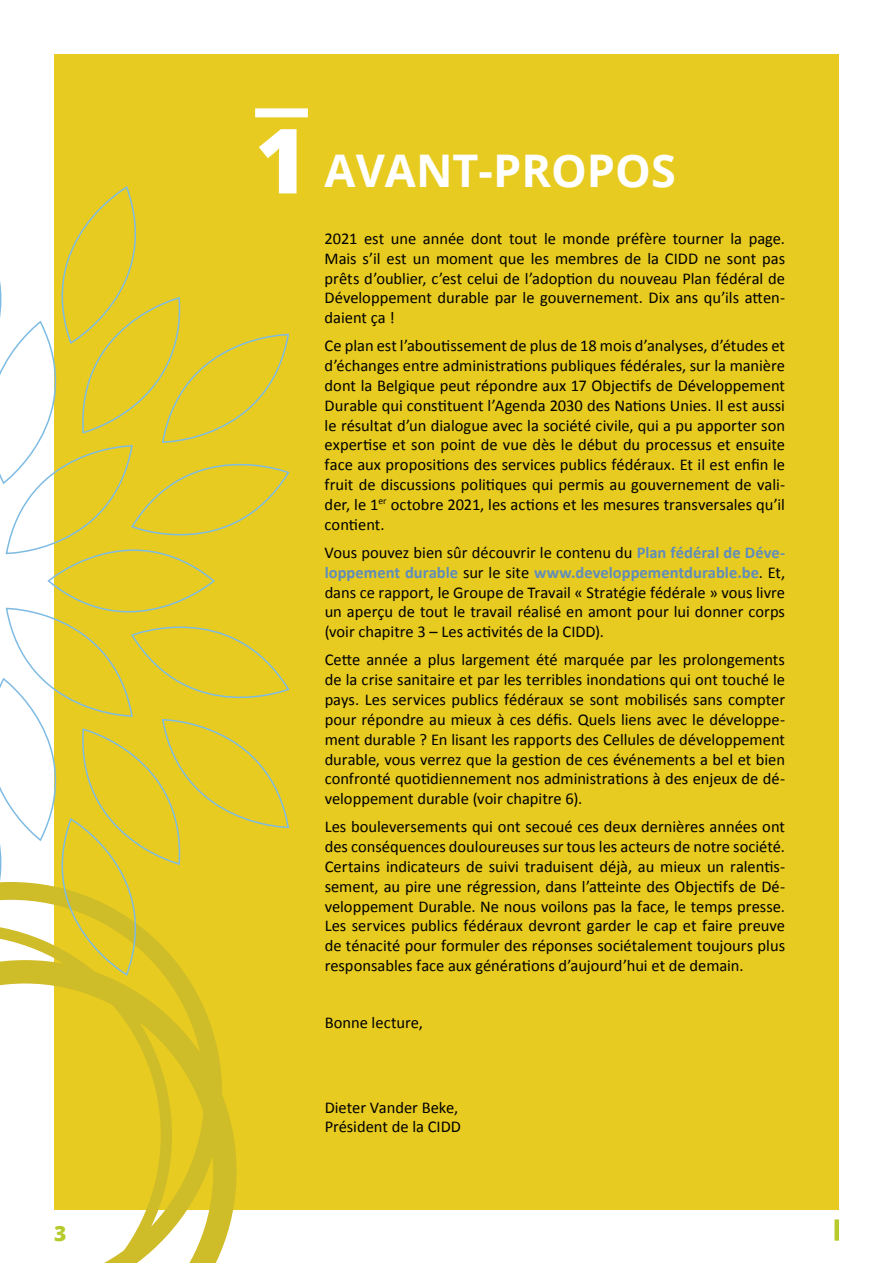
<style>
.page{position:relative;width:893px;height:1263px;background:#fff}
.page>*{position:absolute;margin:0;border:0;box-sizing:border-box;transform-origin:0 0}
.t1{font:700 45px "Open Sans";color:#fff}
.t2{font:800 21px "Open Sans";color:#b7ca2c}
.t3{font:16.5px/19.8px "Calibri";color:#000;text-align:justify}
.s1{font-weight:800;font-size:90px}
.s2{font-weight:700;color:#5f8cbb}
</style>
<div class="page">
<div style="left:834px;top:1219px;width:5px;height:22px;background:#b7ca2c"></div>
<div style="left:54px;top:54px;width:785px;height:1155px;background:#e7cb21"></div>
<div style="left:255px;top:108px;width:53px;height:9px;background:#fff"></div>
<svg style="left:0;top:977px;width:237px;height:286px"></svg>
<svg style="left:0;top:186px;width:290px;height:791px"></svg>
<p class="t2" style="left:54px;top:1217px;width:14px">3</p>
<h1 class="t1" style="left:255px;top:139px;width:422px"><span class="s1">1</span> AVANT-PROPOS</h1>
<p class="t3" style="left:325px;top:228px;width:462px">2021 est une année dont tout le monde préfère tourner la page.<br>Mais s’il est un moment que les membres de la CIDD ne sont pas prêts d’oublier, c’est celui de l’adoption du nouveau Plan fédéral de Développement durable par le gouvernement. Dix ans qu’ils atten&shy;daient ça !</p>
<p class="t3" style="left:325px;top:335px;width:462px">Ce plan est l’aboutissement de plus de 18 mois d’analyses, d’études et d’échanges entre administrations publiques fédérales, sur la manière dont la Belgique peut répondre aux 17 Objectifs de Développement Durable qui constituent l’Agenda 2030 des Nations Unies. Il est aussi le résultat d’un dialogue avec la société civile, qui a pu apporter son expertise et son point de vue dès le début du processus et ensuite face aux propositions des services publics fédéraux. Et il est enfin le fruit de discussions politiques qui permis au gouvernement de vali&shy;der, le 1<sup>er</sup> octobre 2021, les actions et les mesures transversales qu’il contient.</p>
<p class="t3" style="left:325px;top:542px;width:462px">Vous pouvez bien sûr découvrir le contenu du <span class="s2">Plan fédéral de Déve&shy;loppement durable</span> sur le site <span class="s2">www.developpementdurable.be</span>. Et, dans ce rapport, le Groupe de Travail « Stratégie fédérale » vous livre un aperçu de tout le travail réalisé en amont pour lui donner corps (voir chapitre 3 – Les activités de la CIDD).</p>
<p class="t3" style="left:325px;top:649px;width:462px">Cette année a plus largement été marquée par les prolongements de la crise sanitaire et par les terribles inondations qui ont touché le pays. Les services publics fédéraux se sont mobilisés sans compter pour répondre au mieux à ces défis. Quels liens avec le développe&shy;ment durable ? En lisant les rapports des Cellules de développement durable, vous verrez que la gestion de ces événements a bel et bien confronté quotidiennement nos administrations à des enjeux de dé&shy;veloppement durable (voir chapitre 6).</p>
<p class="t3" style="left:325px;top:816px;width:462px">Les bouleversements qui ont secoué ces deux dernières années ont des conséquences douloureuses sur tous les acteurs de notre société.<br>Certains indicateurs de suivi traduisent déjà, au mieux un ralentis&shy;sement, au pire une régression, dans l’atteinte des Objectifs de Dé&shy;veloppement Durable. Ne nous voilons pas la face, le temps presse.<br>Les services publics fédéraux devront garder le cap et faire preuve de ténacité pour formuler des réponses sociétalement toujours plus responsables face aux générations d’aujourd’hui et de demain.</p>
<p class="t3" style="left:325px;top:1011px;width:100px">Bonne lecture,</p>
<p class="t3" style="left:325px;top:1096px;width:138px">Dieter Vander Beke,<br>Président de la CIDD</p>
</div>
